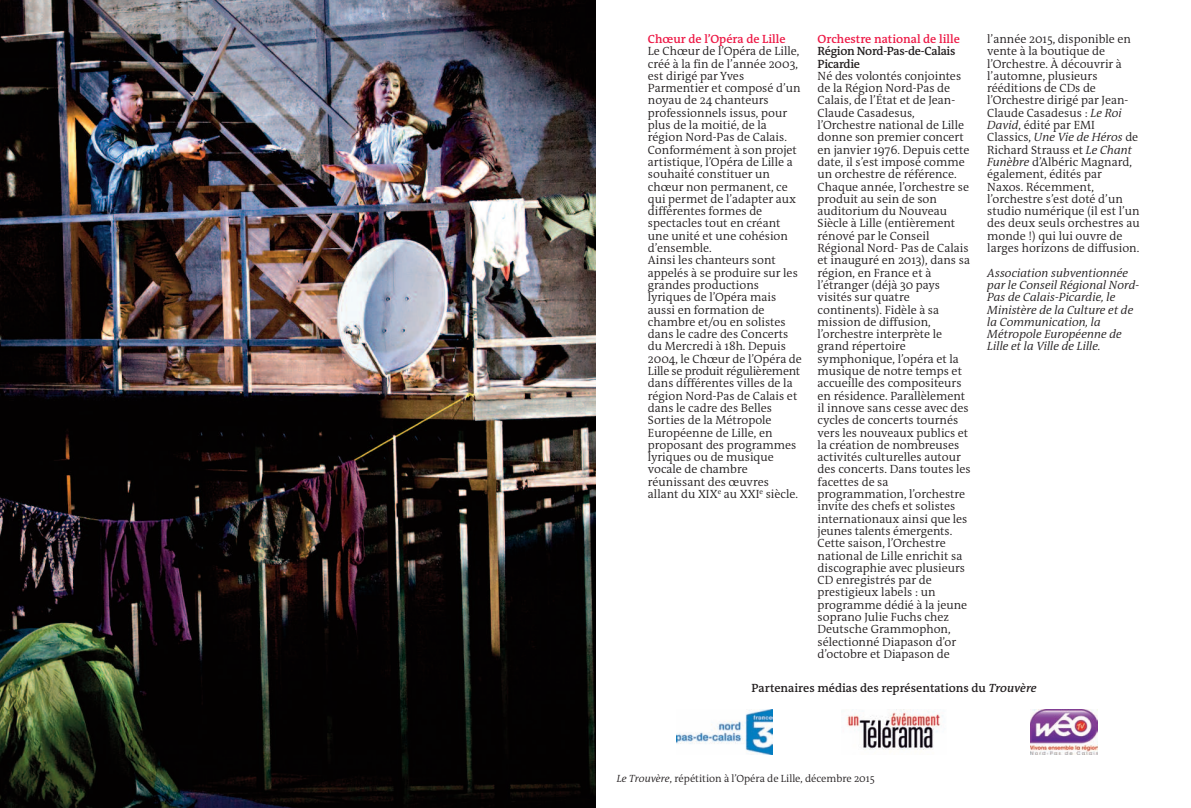
<style>
.page{position:relative;width:1191px;height:808px;background:#fff}
.page>*{position:absolute;margin:0;border:0;box-sizing:border-box;transform-origin:0 0}
.t1{font:300 12px/12.3px "The Antiqua B W4";color:#231f20}
.t2{font:italic 300 12px/12.3px "The Antiqua B W4";color:#231f20}
.t3{font:600 12px/12.3px "The Antiqua B W6";letter-spacing:-.01em;color:#231f20}
.t4{font:600 12px "The Antiqua B W6";color:#ed1845}
.t5{font:300 10.5px "The Antiqua B W4";color:#231f20}
.s1{font-style:italic}
</style>
<div class="page">
<img style="left:847px;top:710px;width:96px;height:40px">
<img style="left:676px;top:710px;width:96px;height:45px">
<img style="left:1030px;top:710px;width:67px;height:45px">
<img style="left:0;top:0;width:595px;height:808px">
<p class="t4" style="left:648px;top:33px;width:139px">Chœur de l’Opéra de Lille</p>
<p class="t1" style="left:648px;top:46px;width:155px">Le Chœur de l’Opéra de Lille, créé à la fin de l’année 2003, est dirigé par Yves<br>Parmentier et composé d’un noyau de 24 chanteurs professionnels issus, pour plus de la moitié, de la région Nord-Pas de Calais.<br>Conformément à son projet artistique, l’Opéra de Lille a souhaité constituer un chœur non permanent, ce qui permet de l’adapter aux différentes formes de spectacles tout en créant une unité et une cohésion d’ensemble.<br>Ainsi les chanteurs sont appelés à se produire sur les grandes productions lyriques de l’Opéra mais aussi en formation de chambre et/ou en solistes dans le cadre des Concerts du Mercredi à 18h. Depuis<br>2004, le Chœur de l’Opéra de<br>Lille se produit régulièrement dans différentes villes de la région Nord-Pas de Calais et dans le cadre des Belles<br>Sorties de la Métropole<br>Européenne de Lille, en proposant des programmes lyriques ou de musique vocale de chambre réunissant des œuvres allant du XiX<sup>e</sup> au XXi<sup>e</sup> siècle.</p>
<p class="t4" style="left:817px;top:33px;width:144px">Orchestre national de lille</p>
<p class="t3" style="left:817px;top:46px;width:139px">Région Nord-Pas-de-Calais<br>Picardie</p>
<p class="t1" style="left:817px;top:70px;width:155px">Né des volontés conjointes de la Région Nord-Pas de<br>Calais, de l’État et de Jean-<br>Claude Casadesus, l’Orchestre national de Lille donne son premier concert en janvier 1976. Depuis cette date, il s’est imposé comme un orchestre de référence.<br>Chaque année, l’orchestre se produit au sein de son auditorium du Nouveau<br>Siècle à Lille (entièrement rénové par le Conseil<br>Régional Nord- Pas de Calais et inauguré en 2013), dans sa région, en France et à l’étranger (déjà 30 pays visités sur quatre continents). Fidèle à sa mission de diffusion, l’orchestre interprète le grand répertoire symphonique, l’opéra et la musique de notre temps et accueille des compositeurs en résidence. Parallèlement il innove sans cesse avec des cycles de concerts tournés vers les nouveaux publics et la création de nombreuses activités culturelles autour des concerts. Dans toutes les facettes de sa programmation, l’orchestre invite des chefs et solistes internationaux ainsi que les jeunes talents émergents.<br>Cette saison, l’Orchestre national de Lille enrichit sa discographie avec plusieurs<br>CD enregistrés par de prestigieux labels : un programme dédié à la jeune soprano Julie Fuchs chez<br>Deutsche Grammophon, sélectionné Diapason d’or d’octobre et Diapason de</p>
<p class="t1" style="left:987px;top:34px;width:154px">l’année 2015, disponible en vente à la boutique de l’Orchestre. À découvrir à l’automne, plusieurs rééditions de CDs de l’Orchestre dirigé par Jean-<br>Claude Casadesus : <span class="s1">Le Roi<br>David</span>, édité par EMi<br>Classics, <span class="s1">Une Vie de Héros</span> de<br>Richard Strauss et <span class="s1">Le Chant<br>Funèbre</span> d’Albéric Magnard, également, édités par<br>Naxos. Récemment, l’orchestre s’est doté d’un studio numérique (il est l’un des deux seuls orchestres au monde !) qui lui ouvre de larges horizons de diffusion.</p>
<p class="t2" style="left:987px;top:267px;width:153px">Association subventionnée par le Conseil Régional Nord-<br>Pas de Calais-Picardie, le<br>Ministère de la Culture et de la Communication, la<br>Métropole Européenne de<br>Lille et la Ville de Lille.</p>
<p class="t3" style="left:751px;top:683px;width:286px">Partenaires médias des représentations du <span class="s1">Trouvère</span></p>
<p class="t5" style="left:617px;top:773px;width:259px"><span class="s1">Le Trouvère</span>, répétition à l’Opéra de Lille, décembre 2015</p>
</div>
